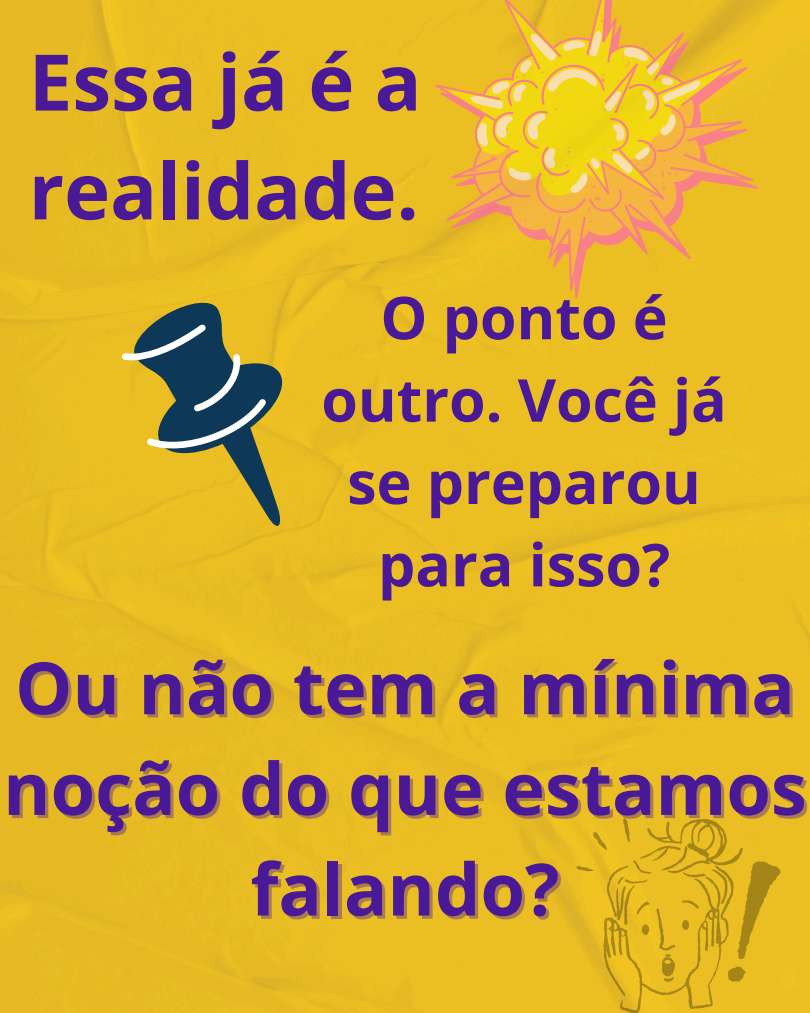
<style>
.page{position:relative;width:810px;height:1013px;background:#fff}
.page>*{position:absolute;margin:0;border:0;box-sizing:border-box;transform-origin:0 0}
.t1{font:700 78px/108.8px "Open Sans";color:#491998}
.t2{font:700 72.1px "Open Sans";color:#491998}
.t3{font:700 59px/82.3px "Open Sans";color:#491998;text-align:center}
</style>
<div class="page">
<div style="left:0;top:0;width:810px;height:1012px;background:#ebbe23"></div>
<svg style="left:121px;top:299px;width:168px;height:235px;background:#a0933f"></svg>
<div style="left:440px;top:0;width:319px;height:299px;background:#ebbe23"></div>
<svg style="left:435px;top:0;width:319px;height:291px;background:#eaba28"></svg>
<svg style="left:448px;top:122px;width:304px;height:167px;background:#ebb82c"></svg>
<svg style="left:469px;top:12px;width:248px;height:269px;background:#edb435"></svg>
<svg style="left:491px;top:193px;width:196px;height:22px;background:#f3ab4b"></svg>
<svg style="left:470px;top:31px;width:231px;height:162px;background:#f1c43b"></svg>
<svg style="left:576px;top:817px;width:205px;height:195px;background:#e0b521"></svg>
<p class="t1" style="left:29px;top:26px;width:394px">Essa já é a realidade.</p>
<h1 class="t3" style="left:321px;top:275px;width:407px">O ponto é outro. Você já se preparou para isso?</h1>
<p class="t2" style="left:15px;top:637px;width:781px">Ou não tem a mínima</p>
<p class="t2" style="left:3px;top:737px;width:805px">noção do que estamos</p>
<h1 class="t2" style="left:251px;top:838px;width:310px">falando?</h1>
</div>
